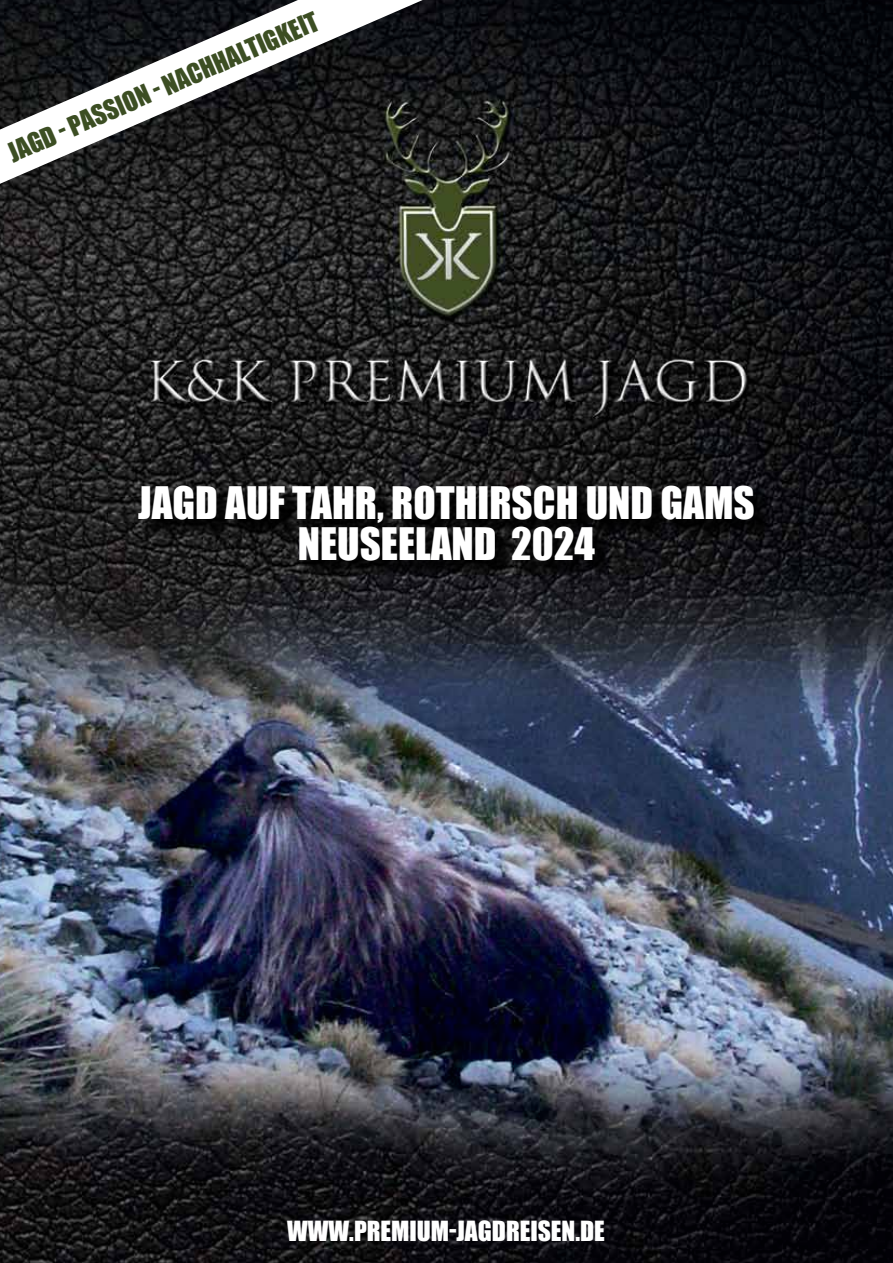
<style>
.page{position:relative;width:893px;height:1263px;background:#fff}
.page>*{position:absolute;margin:0;border:0;box-sizing:border-box;transform-origin:0 0}
.t1{font:41.1px/40.2px "Impact";color:#fff;text-align:center}
.t2{font:25.5px "Impact";color:#fff}
.t3{font:25.35px "Impact";color:#3c4e23}
</style>
<div class="page">
<img style="left:0;top:0;width:893px;height:1263px">
<svg style="left:0;top:0;width:423px;height:184px"></svg>
<div style="left:141px;top:489px;width:631px;height:90px;background:#000;opacity:.75"></div>
<p class="t3" style="left:2px;top:137px;width:337px;rotate:-24deg">JAGD - PASSION - NACHHALTIGKEIT</p>
<p class="t1" style="left:138px;top:482px;width:618px">JAGD AUF TAHR, ROTHIRSCH UND GAMS<br>NEUSEELAND 2024</p>
<p class="t2" style="left:287px;top:1211px;width:319px">WWW.PREMIUM-JAGDREISEN.DE</p>
</div>
